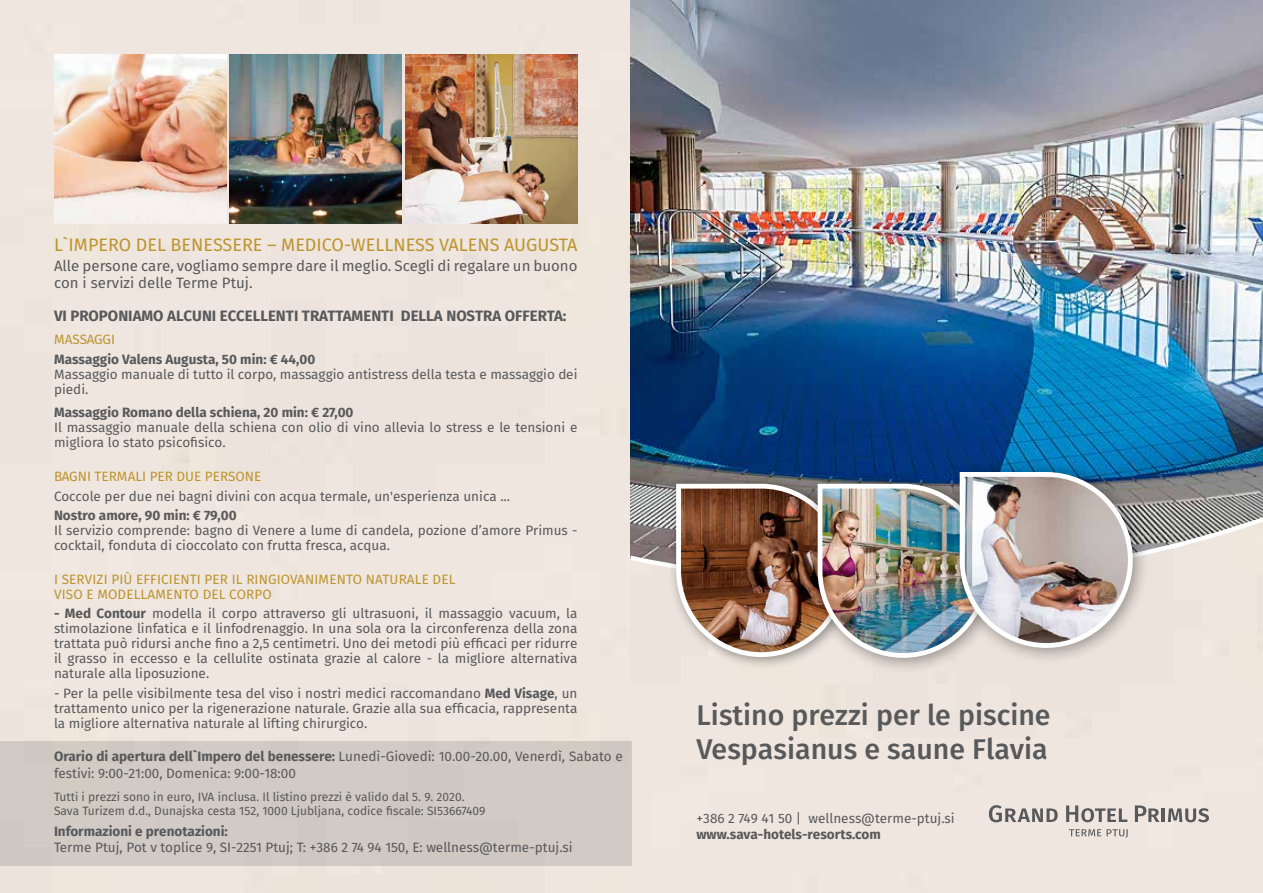
<style>
.page{position:relative;width:1263px;height:893px;background:#fff}
.page>*{position:absolute;margin:0;border:0;box-sizing:border-box;transform-origin:0 0}
.t1{font:500 28.5px/34.2px "Fira Sans";color:#58595b}
.t2{font:18px "Fira Sans";color:#bd942e}
.t3{font:15px/16.5px "Fira Sans";color:#58595b}
.t4{font:700 15px "Fira Sans";color:#58595b}
.t5{font:13.65px/16.4px "Fira Sans";color:#58595b}
.t6{font:700 13.65px "Fira Sans";color:#58595b}
.t7{font:13.5px/15px "Fira Sans";color:#58595b}
.t8{font:700 13.5px "Fira Sans";color:#58595b}
.t9{font:13.5px/15px "Fira Sans";letter-spacing:.01em;color:#bd942e}
.t10{font:12.15px/14.5px "Fira Sans";color:#58595b}
.s1{font-weight:700}
</style>
<div class="page">
<div style="left:0;top:0;width:630px;height:893px;background:#efe6df"></div>
<div style="left:630px;top:591px;width:633px;height:302px;background:#efe6df"></div>
<img style="left:630px;top:0;width:633px;height:510px">
<svg style="left:625px;top:510px;width:638px;height:81px;background:#cdc7c1"></svg>
<svg style="left:989px;top:805px;width:69px;height:17px"></svg>
<svg style="left:1066px;top:805px;width:61px;height:17px"></svg>
<svg style="left:1135px;top:805px;width:24px;height:17px"></svg>
<hr style="left:1162px;top:808px;width:3px;height:14px;background:#58595b">
<svg style="left:1168px;top:808px;width:41px;height:14px"></svg>
<svg style="left:1069px;top:829px;width:59px;height:9px"></svg>
<div style="left:0;top:741px;width:631px;height:124px;background:#d1cac5"></div>
<img style="left:54px;top:54px;width:172px;height:170px">
<img style="left:230px;top:54px;width:172px;height:170px">
<img style="left:405px;top:54px;width:172px;height:170px">
<div style="left:667px;top:475px;width:193px;height:195px;background:#000;opacity:.4"></div>
<div style="left:805px;top:471px;width:201px;height:203px;background:#000;opacity:.4"></div>
<div style="left:946px;top:459px;width:204px;height:207px;background:#000;opacity:.4"></div>
<img style="left:674px;top:470px;width:461px;height:190px">
<h2 class="t2" style="left:54px;top:232px;width:525px">L`IMPERO DEL BENESSERE – MEDICO-WELLNESS VALENS AUGUSTA</h2>
<p class="t3" style="left:54px;top:259px;width:525px">Alle persone care, vogliamo sempre dare il meglio. Scegli di regalare un buono con i servizi delle Terme Ptuj.</p>
<p class="t4" style="left:54px;top:305px;width:514px">VI PROPONIAMO ALCUNI ECCELLENTI TRATTAMENTI DELLA NOSTRA OFFERTA:</p>
<p class="t9" style="left:54px;top:333px;width:63px">MASSAGGI</p>
<p class="t8" style="left:54px;top:349px;width:263px">Massaggio Valens Augusta, 50 min: € 44,00</p>
<p class="t7" style="left:54px;top:367px;width:525px">Massaggio manuale di tutto il corpo, massaggio antistress della testa e massaggio dei piedi.</p>
<p class="t8" style="left:54px;top:403px;width:301px">Massaggio Romano della schiena, 20 min: € 27,00</p>
<p class="t7" style="left:54px;top:421px;width:525px">Il massaggio manuale della schiena con olio di vino allevia lo stress e le tensioni e migliora lo stato psicofisico.</p>
<p class="t9" style="left:54px;top:470px;width:209px">BAGNI TERMALI PER DUE PERSONE</p>
<p class="t7" style="left:54px;top:489px;width:458px">Coccole per due nei bagni divini con acqua termale, un'esperienza unica ...</p>
<p class="t8" style="left:54px;top:506px;width:184px">Nostro amore, 90 min: € 79,00</p>
<p class="t7" style="left:54px;top:524px;width:525px">Il servizio comprende: bagno di Venere a lume di candela, pozione d’amore Primus - cocktail, fonduta di cioccolato con frutta fresca, acqua.</p>
<p class="t9" style="left:54px;top:573px;width:403px">I SERVIZI PIÙ EFFICIENTI PER IL RINGIOVANIMENTO NATURALE DEL<br>VISO E MODELLAMENTO DEL CORPO</p>
<p class="t7" style="left:54px;top:607px;width:525px;text-align:justify"><span class="s1">- Med Contour</span> modella il corpo attraverso gli ultrasuoni, il massaggio vacuum, la stimolazione linfatica e il linfodrenaggio. In una sola ora la circonferenza della zona trattata può ridursi anche fino a 2,5 centimetri. Uno dei metodi più efficaci per ridurre il grasso in eccesso e la cellulite ostinata grazie al calore - la migliore alternativa naturale alla liposuzione.</p>
<p class="t7" style="left:54px;top:686px;width:525px;text-align:justify">- Per la pelle visibilmente tesa del viso i nostri medici raccomandano <span class="s1">Med Visage</span>, un trattamento unico per la rigenerazione naturale. Grazie alla sua efficacia, rappresenta la migliore alternativa naturale al lifting chirurgico.</p>
<p class="t5" style="left:54px;top:749px;width:570px"><span class="s1">Orario di apertura dell`Impero del benessere:</span> Lunedì-Giovedì: 10.00-20.00, Venerdì, Sabato e festivi: 9:00-21:00, Domenica: 9:00-18:00</p>
<p class="t10" style="left:54px;top:790px;width:433px">Tutti i prezzi sono in euro, IVA inclusa. Il listino prezzi è valido dal 5. 9. 2020.<br>Sava Turizem d.d., Dunajska cesta 152, 1000 Ljubljana, codice fiscale: SI53667409</p>
<p class="t6" style="left:54px;top:821px;width:175px">Informazioni e prenotazioni:</p>
<p class="t5" style="left:54px;top:840px;width:520px">Terme Ptuj, Pot v toplice 9, SI-2251 Ptuj; T: +386 2 74 94 150, E: wellness@terme-ptuj.si</p>
<h1 class="t1" style="left:696px;top:700px;width:356px">Listino prezzi per le piscine<br>Vespasianus e saune Flavia</h1>
<p class="t7" style="left:696px;top:812px;width:260px">+386 2 749 41 50 | wellness@terme-ptuj.si</p>
<p class="t8" style="left:696px;top:825px;width:186px">www.sava-hotels-resorts.com</p>
</div>
